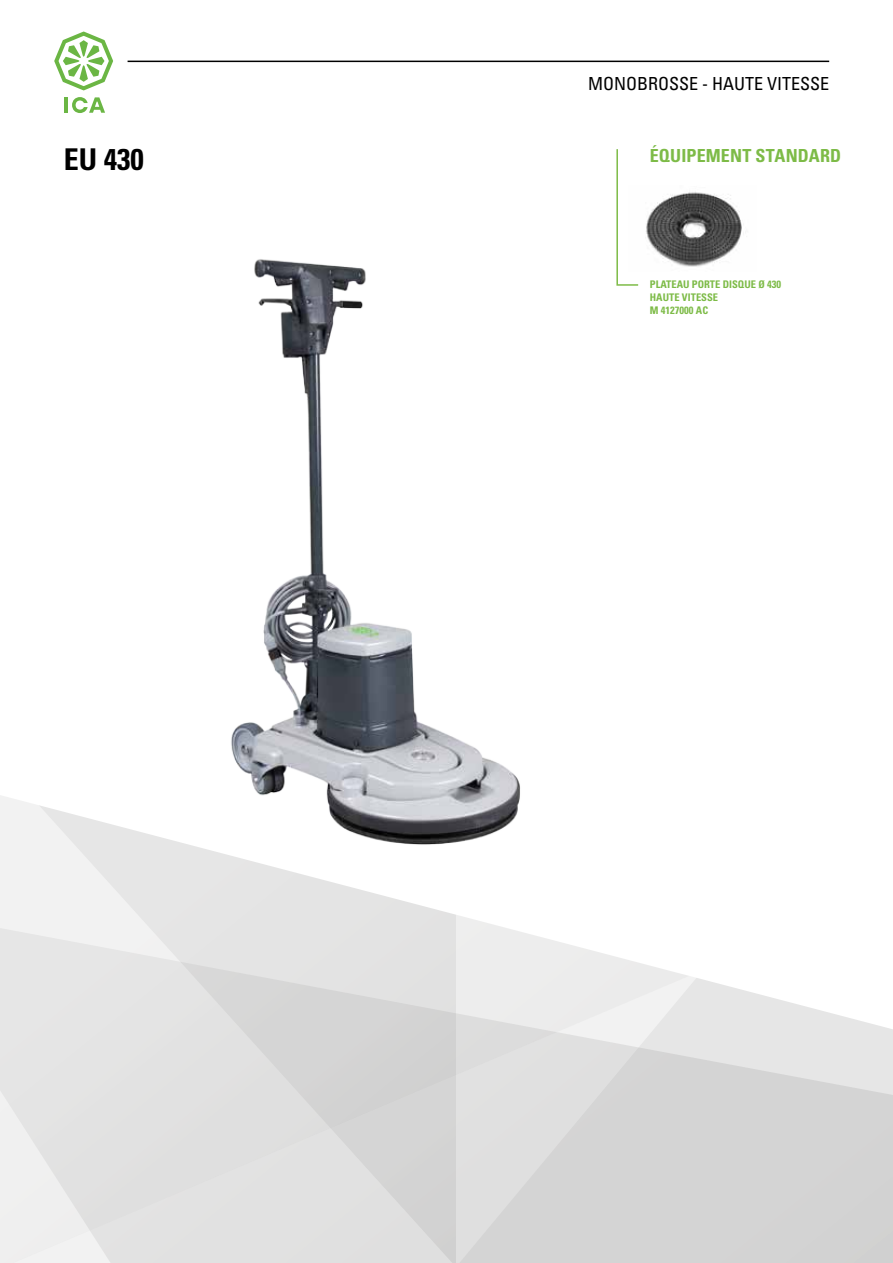
<style>
.page{position:relative;width:893px;height:1263px;background:#fff}
.page>*{position:absolute;margin:0;border:0;box-sizing:border-box;transform-origin:0 0}
.t1{font:700 condensed 30px "Univers LT Std";color:#000}
.t2{font:condensed 18px "Univers LT Std";color:#000}
.t3{font:700 condensed 18px "Univers LT Std";letter-spacing:.005em;color:#7dbb47}
.t4{font:700 condensed 10.5px/12.6px "Univers LT Std";color:#7dbb47}
</style>
<div class="page">
<svg style="left:3px;top:796px;width:91px;height:24px"></svg>
<svg style="left:0;top:820px;width:456px;height:443px;background:#e2e2e2"></svg>
<svg style="left:456px;top:915px;width:437px;height:348px"></svg>
<img style="left:225px;top:259px;width:295px;height:608px">
<hr style="left:616px;top:149px;width:2px;height:137px;background:#7dbb47">
<hr style="left:618px;top:284px;width:20px;height:2px;background:#7dbb47">
<img style="left:646px;top:192px;width:96px;height:75px">
<svg style="left:54px;top:32px;width:59px;height:58px"></svg>
<hr style="left:65px;top:97px;width:3px;height:16px;background:#6bb644">
<svg style="left:72px;top:97px;width:33px;height:16px"></svg>
<hr style="left:128px;top:61px;width:701px;height:1px;background:#000">
<h2 class="t2" style="left:588px;top:72px;width:243px">MONOBROSSE - HAUTE VITESSE</h2>
<h1 class="t1" style="left:64px;top:141px;width:81px">EU 430</h1>
<h2 class="t3" style="left:650px;top:145px;width:193px">ÉQUIPEMENT STANDARD</h2>
<p class="t4" style="left:650px;top:278px;width:133px">PLATEAU PORTE DISQUE Ø 430<br>HAUTE VITESSE<br>M 4127000 AC</p>
</div>
